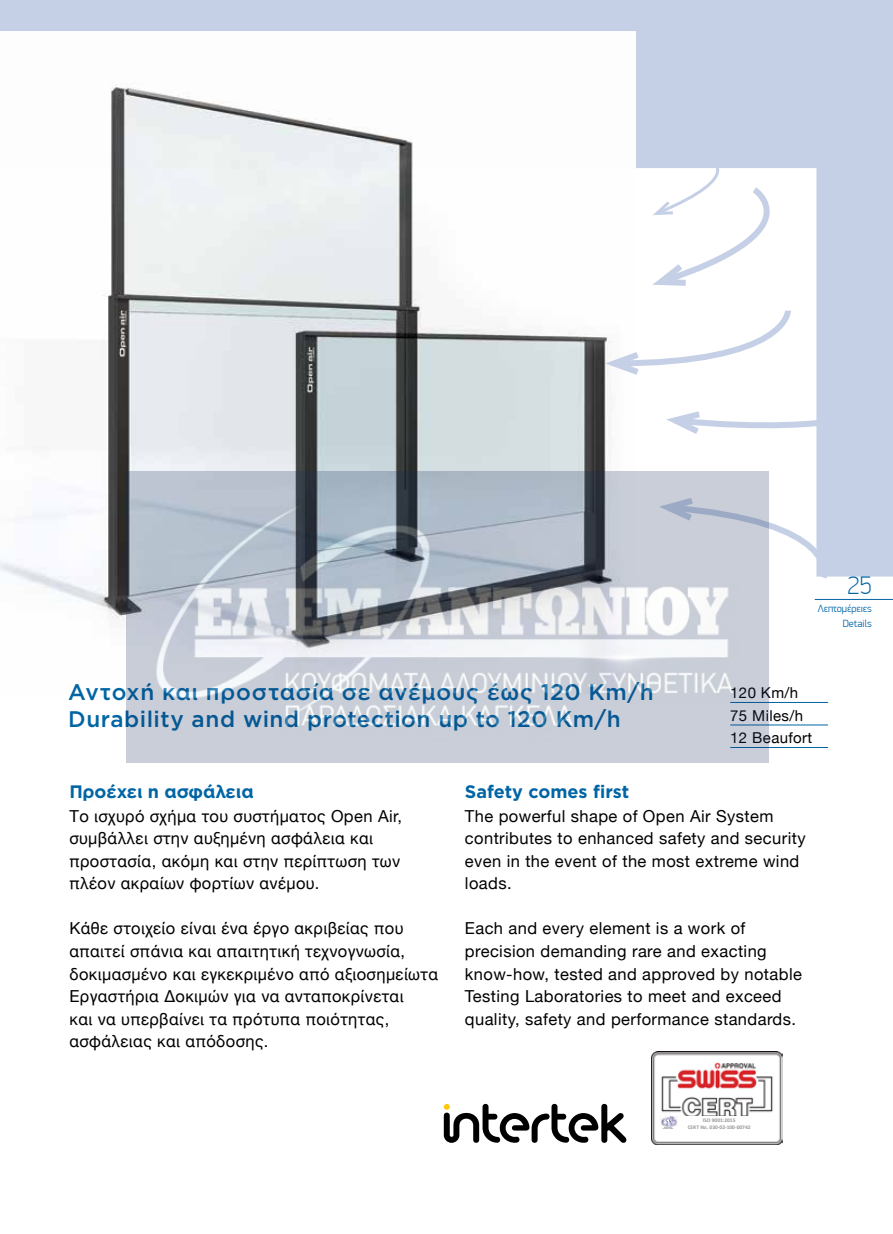
<style>
.page{position:relative;width:893px;height:1234px;background:#fff}
.page>*{position:absolute;margin:0;border:0;box-sizing:border-box;transform-origin:0 0}
.t1{font:100 25.5px "PF Din Display Pro";color:#0065a5}
.t2{font:500 22.5px/27px "Gotham Greek";letter-spacing:.025em;color:#0065a5}
.t3{font:700 18px "Gotham Greek";color:#0065a5}
.t4{font:16.5px/22.5px "Helvetica Neue";letter-spacing:.025em;color:#000}
.t5{font:15px/22.5px "Helvetica Neue";letter-spacing:.025em;color:#000}
.t6{font:300 10.5px/15px "PF Din Display Pro";letter-spacing:-.01em;color:#0065a5;text-align:right}
.t7{font:700 5.55px/6.8px "Calibri";color:#949698;text-align:center}
</style>
<div class="page">
<svg style="left:1px;top:0;width:892px;height:576px;fill:#c5d0e6"></svg>
<svg style="left:0;top:0;width:1px;height:31px"></svg>
<hr style="left:815px;top:599px;width:78px;height:1px;background:#0065a5">
<img style="left:0;top:31px;width:636px;height:589px">
<svg style="left:649px;top:156px;width:122px;height:131px"></svg>
<svg style="left:603px;top:304px;width:190px;height:75px"></svg>
<svg style="left:768px;top:496px;width:61px;height:84px"></svg>
<svg style="left:665px;top:410px;width:162px;height:25px"></svg>
<hr style="left:730px;top:702px;width:98px;height:1px;background:#0065a5">
<hr style="left:730px;top:724px;width:98px;height:1px;background:#0065a5">
<hr style="left:730px;top:747px;width:98px;height:1px;background:#0065a5">
<img style="left:651px;top:1051px;width:131px;height:92px">
<img style="left:682px;top:1116px;width:75px;height:15px">
<img style="left:660px;top:1116px;width:17px;height:9px">
<svg style="left:444px;top:1103px;width:182px;height:39px"></svg>
<img style="left:126px;top:471px;width:642px;height:291px">
<h1 class="t1" style="left:847px;top:570px;width:26px">25</h1>
<p class="t6" style="left:818px;top:600px;width:55px">Λεπτομέρειες<br>Details</p>
<h2 class="t2" style="left:68px;top:678px;width:587px">Αντοχή και προστασία σε ανέμους έως 120 Km/h<br>Durability and wind protection up to 120 Km/h</h2>
<p class="t5" style="left:730px;top:682px;width:84px">120 Km/h<br>75 Miles/h<br>12 Beaufort</p>
<p class="t3" style="left:69px;top:780px;width:186px">Προέχει η ασφάλεια</p>
<p class="t4" style="left:69px;top:805px;width:334px">Το ισχυρό σχήμα του συστήματος Open Air, συμβάλλει στην αυξημένη ασφάλεια και προστασία, ακόμη και στην περίπτωση των πλέον ακραίων φορτίων ανέμου.</p>
<p class="t4" style="left:69px;top:918px;width:370px">Κάθε στοιχείο είναι ένα έργο ακριβείας που απαιτεί σπάνια και απαιτητική τεχνογνωσία, δοκιμασμένο και εγκεκριμένο από αξιοσημείωτα Εργαστήρια Δοκιμών για να ανταποκρίνεται<br>και να υπερβαίνει τα πρότυπα ποιότητας, ασφάλειας και απόδοσης.</p>
<p class="t3" style="left:465px;top:780px;width:166px">Safety comes first</p>
<p class="t4" style="left:465px;top:805px;width:342px">The powerful shape of Open Air System contributes to enhanced safety and security even in the event of the most extreme wind loads.</p>
<p class="t4" style="left:465px;top:918px;width:338px">Each and every element is a work of precision demanding rare and exacting know-how, tested and approved by notable Testing Laboratories to meet and exceed quality, safety and performance standards.</p>
<p class="t7" style="left:688px;top:1116px;width:64px">ISO 9001:2015<br>CERT No. 030-02-100-00742</p>
</div>
